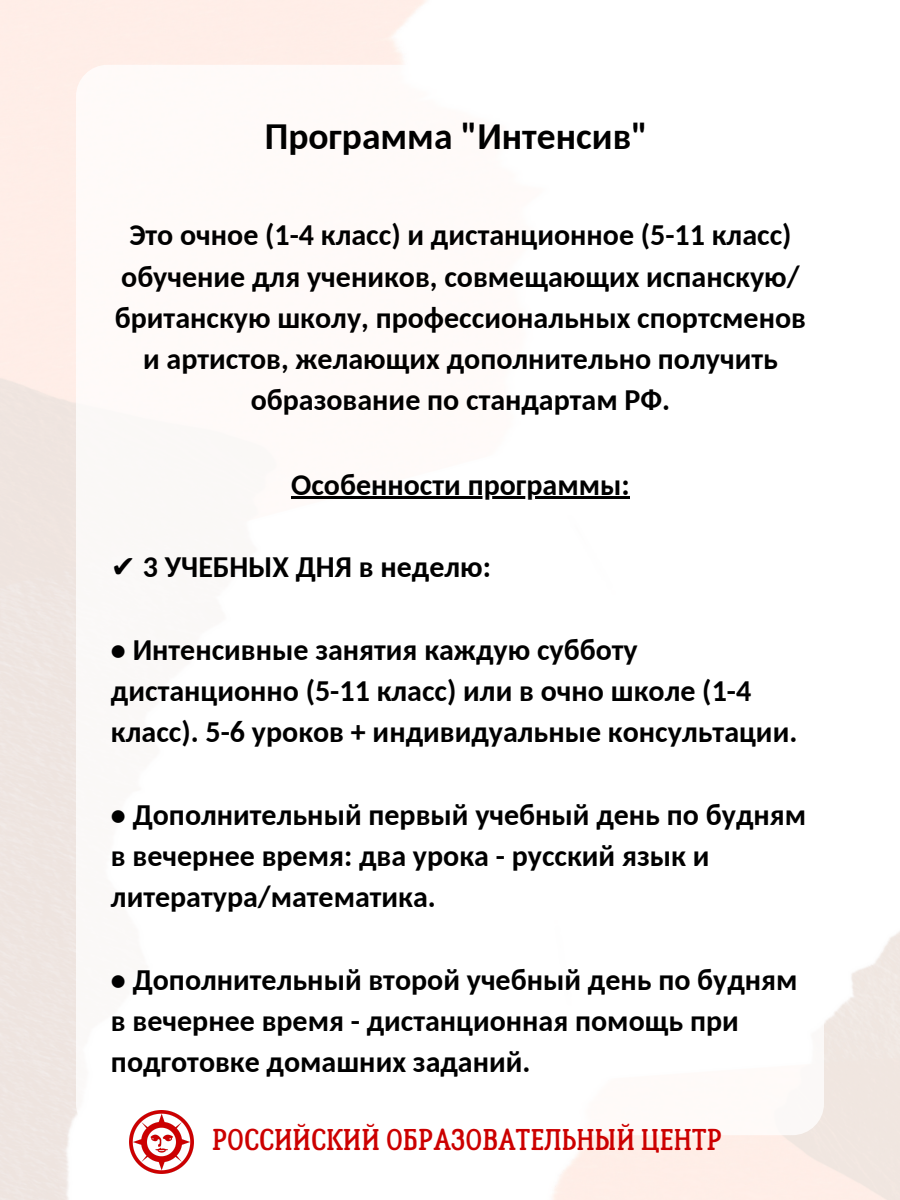
<style>
.page{position:relative;width:900px;height:1200px;background:#fff}
.page>*{position:absolute;margin:0;border:0;box-sizing:border-box;transform-origin:0 0}
.t1{font:700 37.5px "Carlito";color:#000}
.t2{font:700 30px/41.2px "Carlito";color:#000}
.t3{font:30px "Lumberjack";color:#c00}
.s1{font-family:"DejaVu Sans";font-weight:400}
</style>
<div class="page">
<img style="left:0;top:0;width:900px;height:1200px">
<div style="left:76px;top:65px;width:748px;height:1070px;background:#fff;border-radius:32px"></div>
<hr style="left:291px;top:497px;width:339px;height:2px;background:#000">
<img style="left:129px;top:1110px;width:64px;height:64px">
<p class="t1" style="left:265px;top:121px;width:385px">Программа "Интенсив"</p>
<p class="t2" style="left:115px;top:217px;width:693px;text-align:center">Это очное (1-4 класс) и дистанционное (5-11 класс) обучение для учеников, совмещающих испанскую/ британскую школу, профессиональных спортсменов и артистов, желающих дополнительно получить образование по стандартам РФ.</p>
<p class="t2" style="left:291px;top:467px;width:340px">Особенности программы:</p>
<p class="t2" style="left:111px;top:549px;width:382px"><span class="s1">✔️</span> 3 УЧЕБНЫХ ДНЯ в неделю:</p>
<p class="t2" style="left:111px;top:632px;width:688px">• Интенсивные занятия каждую субботу дистанционно (5-11 класс) или в очно школе (1-4 класс). 5-6 уроков + индивидуальные консультации.</p>
<p class="t2" style="left:111px;top:797px;width:697px">• Дополнительный первый учебный день по будням в вечернее время: два урока - русский язык и литература/математика.</p>
<p class="t2" style="left:111px;top:962px;width:688px">• Дополнительный второй учебный день по будням в вечернее время - дистанционная помощь при подготовке домашних заданий.</p>
<p class="t3" style="left:212px;top:1122px;width:512px">РОССИЙСКИЙ ОБРАЗОВАТЕЛЬНЫЙ ЦЕНТР</p>
</div>
